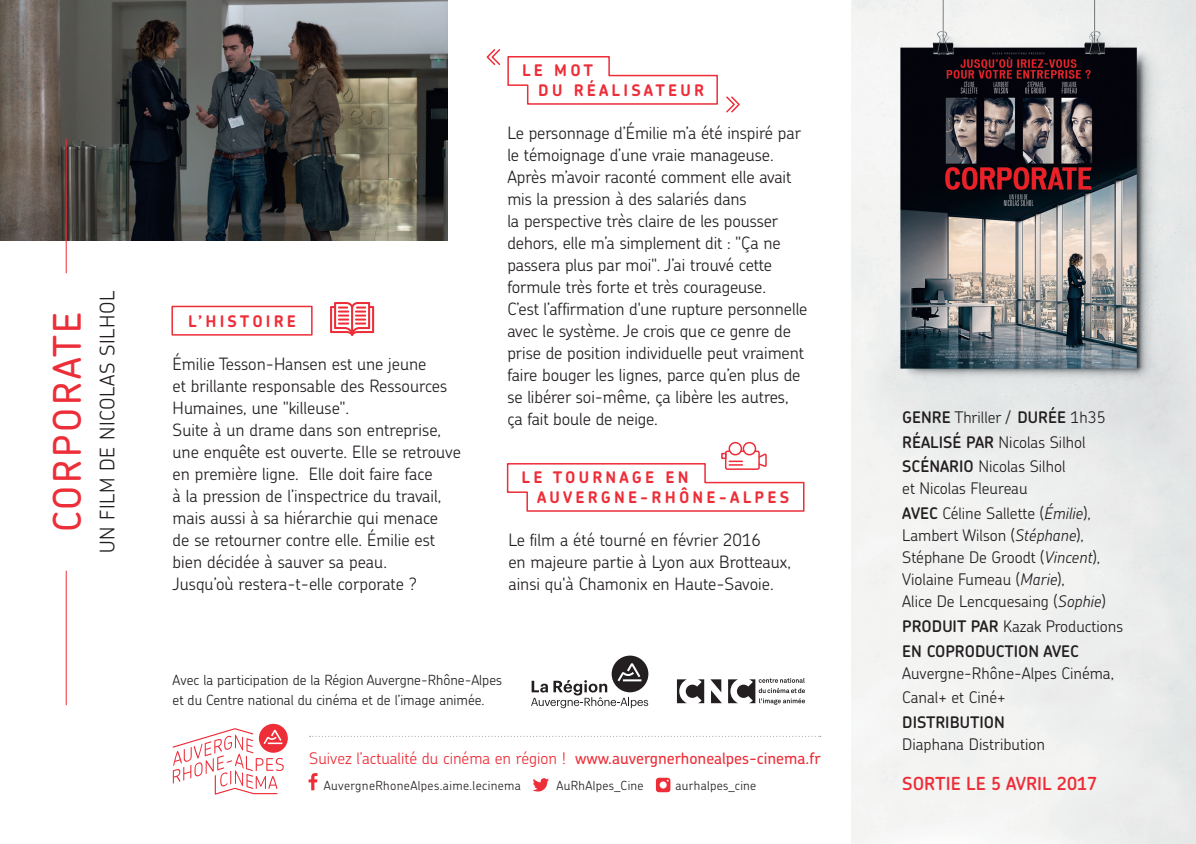
<style>
.page{position:relative;width:1196px;height:844px;background:#fff}
.page>*{position:absolute;margin:0;border:0;box-sizing:border-box;transform-origin:0 0}
.t1{font:500 38px "Chevin";letter-spacing:.075em;color:#ed2d38}
.t2{font:300 20px "Chevin";letter-spacing:.025em;color:#231f20}
.t3{font:600 18px "Chevin";color:#ed2d38}
.t4{font:300 17px/22px "Chevin";letter-spacing:-.005em;color:#231f20}
.t5{font:300 16px/24.8px "Chevin";color:#231f20}
.t6{font:300 16px "Chevin";color:#ed2d38}
.t7{font:700 16px/19.2px "Chevin";letter-spacing:.2em;color:#ed2d38}
.t8{font:600 16px/24.8px "Chevin";color:#231f20}
.t9{font:300 14px/20px "Chevin";color:#231f20}
.t10{font:300 12.6px "Chevin";letter-spacing:.025em;color:#231f20}
.s1{font-weight:500}
.s2{font-weight:600}
.s3{font-style:italic}
.s4{font-weight:300}
</style>
<div class="page">
<img style="left:0;top:0;width:448px;height:241px">
<img style="left:851px;top:0;width:344px;height:844px">
<div style="left:171px;top:306px;width:141px;height:30px;border:2px solid #ed2d38"></div>
<hr style="left:66px;top:139px;width:1px;height:134px;background:#ed2d38">
<hr style="left:66px;top:571px;width:1px;height:134px;background:#ed2d38">
<svg style="left:172px;top:724px;width:116px;height:70px"></svg>
<svg style="left:309px;top:736px;width:511px;height:1px"></svg>
<svg style="left:676px;top:679px;width:28px;height:24px"></svg>
<svg style="left:710px;top:679px;width:11px;height:24px"></svg>
<svg style="left:728px;top:678px;width:76px;height:27px"></svg>
<div style="left:724px;top:450px;width:35px;height:20px;border:2px solid #ed2d38;border-radius:2px"></div>
<div style="left:729px;top:442px;width:12px;height:13px;background:#fff;border-radius:50%"></div>
<div style="left:728px;top:442px;width:14px;height:13px;border:2px solid #ed2d38;border-radius:50%"></div>
<div style="left:743px;top:442px;width:12px;height:13px;background:#fff;border-radius:50%"></div>
<div style="left:742px;top:442px;width:14px;height:13px;border:2px solid #ed2d38;border-radius:50%"></div>
<svg style="left:506px;top:452px;width:299px;height:60px"></svg>
<svg style="left:330px;top:302px;width:44px;height:33px"></svg>
<svg style="left:533px;top:778px;width:16px;height:13px"></svg>
<svg style="left:308px;top:773px;width:9px;height:17px"></svg>
<svg style="left:655px;top:777px;width:15px;height:15px"></svg>
<svg style="left:726px;top:96px;width:14px;height:17px"></svg>
<svg style="left:486px;top:49px;width:232px;height:56px"></svg>
<svg style="left:531px;top:655px;width:117px;height:53px"></svg>
<svg style="left:0;top:0;width:4px;height:4px"></svg>
<svg style="left:1192px;top:0;width:4px;height:4px"></svg>
<svg style="left:1192px;top:840px;width:4px;height:4px"></svg>
<h1 class="t1" style="left:43px;top:532px;width:222px;rotate:-90deg">CORPORATE</h1>
<p class="t2" style="left:94px;top:553px;width:264px;rotate:-90deg">UN FILM DE NICOLAS SILHOL</p>
<p class="t7" style="left:188px;top:311px;width:109px">L’HISTOIRE</p>
<p class="t4" style="left:173px;top:353px;width:290px">Émilie Tesson-Hansen est une jeune<br>et brillante responsable des Ressources Humaines, une "killeuse".<br>Suite à un drame dans son entreprise, une enquête est ouverte. Elle se retrouve en première ligne. Elle doit faire face<br>à la pression de l’inspectrice du travail, mais aussi à sa hiérarchie qui menace<br>de se retourner contre elle. Émilie est bien décidée à sauver sa peau.<br>Jusqu’où restera-t-elle corporate ?</p>
<p class="t7" style="left:538px;top:61px;width:167px;text-indent:-16px">LE MOT<br>DU RÉALISATEUR</p>
<p class="t4" style="left:507px;top:122px;width:301px">Le personnage d’Émilie m’a été inspiré par le témoignage d’une vraie manageuse.<br>Après m’avoir raconté comment elle avait mis la pression à des salariés dans<br>la perspective très claire de les pousser dehors, elle m’a simplement dit : "Ça ne passera plus par moi". J’ai trouvé cette formule très forte et très courageuse.<br>C’est l’affirmation d'une rupture personnelle avec le système. Je crois que ce genre de prise de position individuelle peut vraiment faire bouger les lignes, parce qu’en plus de se libérer soi-même, ça libère les autres, ça fait boule de neige.</p>
<p class="t7" style="left:537px;top:467px;width:253px;text-indent:-16px">LE TOURNAGE EN<br>AUVERGNE-RHÔNE-ALPES</p>
<p class="t4" style="left:508px;top:529px;width:284px">Le film a été tourné en février 2016<br>en majeure partie à Lyon aux Brotteaux, ainsi qu'à Chamonix en Haute-Savoie.</p>
<p class="t9" style="left:173px;top:669px;width:331px">Avec la participation de la Région Auvergne-Rhône-Alpes et du Centre national du cinéma et de l’image animée.</p>
<p class="t6" style="left:309px;top:748px;width:513px">Suivez l’actualité du cinéma en région ! <span class="s1">www.auvergnerhonealpes-cinema.fr</span></p>
<p class="t10" style="left:324px;top:777px;width:198px">AuvergneRhoneAlpes.aime.lecinema</p>
<p class="t10" style="left:556px;top:777px;width:89px">AuRhAlpes_Cine</p>
<p class="t10" style="left:675px;top:777px;width:82px">aurhalpes_cine</p>
<p class="t5" style="left:902px;top:404px;width:205px"><span class="s2">GENRE</span> Thriller / <span class="s2">DURÉE</span> 1h35<br><span class="s2">RÉALISÉ PAR</span> Nicolas Silhol<br><span class="s2">SCÉNARIO</span> Nicolas Silhol</p>
<p class="t5" style="left:902px;top:476px;width:190px">et Nicolas Fleureau<br><span class="s2">AVEC</span> Céline Sallette (<span class="s3">Émilie</span>),</p>
<p class="t5" style="left:902px;top:524px;width:205px;line-height:22px">Lambert Wilson (<span class="s3">Stéphane</span>),<br>Stéphane De Groodt (<span class="s3">Vincent</span>),<br>Violaine Fumeau (<span class="s3">Marie</span>),<br>Alice De Lencquesaing (<span class="s3">Sophie</span>)</p>
<p class="t8" style="left:902px;top:613px;width:222px">PRODUIT PAR <span class="s4">Kazak Productions<br></span>EN COPRODUCTION AVEC</p>
<p class="t5" style="left:902px;top:661px;width:213px;line-height:23.6px">Auvergne-Rhône-Alpes Cinéma,<br>Canal+ et Ciné+</p>
<p class="t8" style="left:902px;top:709px;width:104px">DISTRIBUTION</p>
<p class="t5" style="left:902px;top:731px;width:144px">Diaphana Distribution</p>
<p class="t3" style="left:902px;top:772px;width:196px">SORTIE LE 5 AVRIL 2017</p>
</div>
